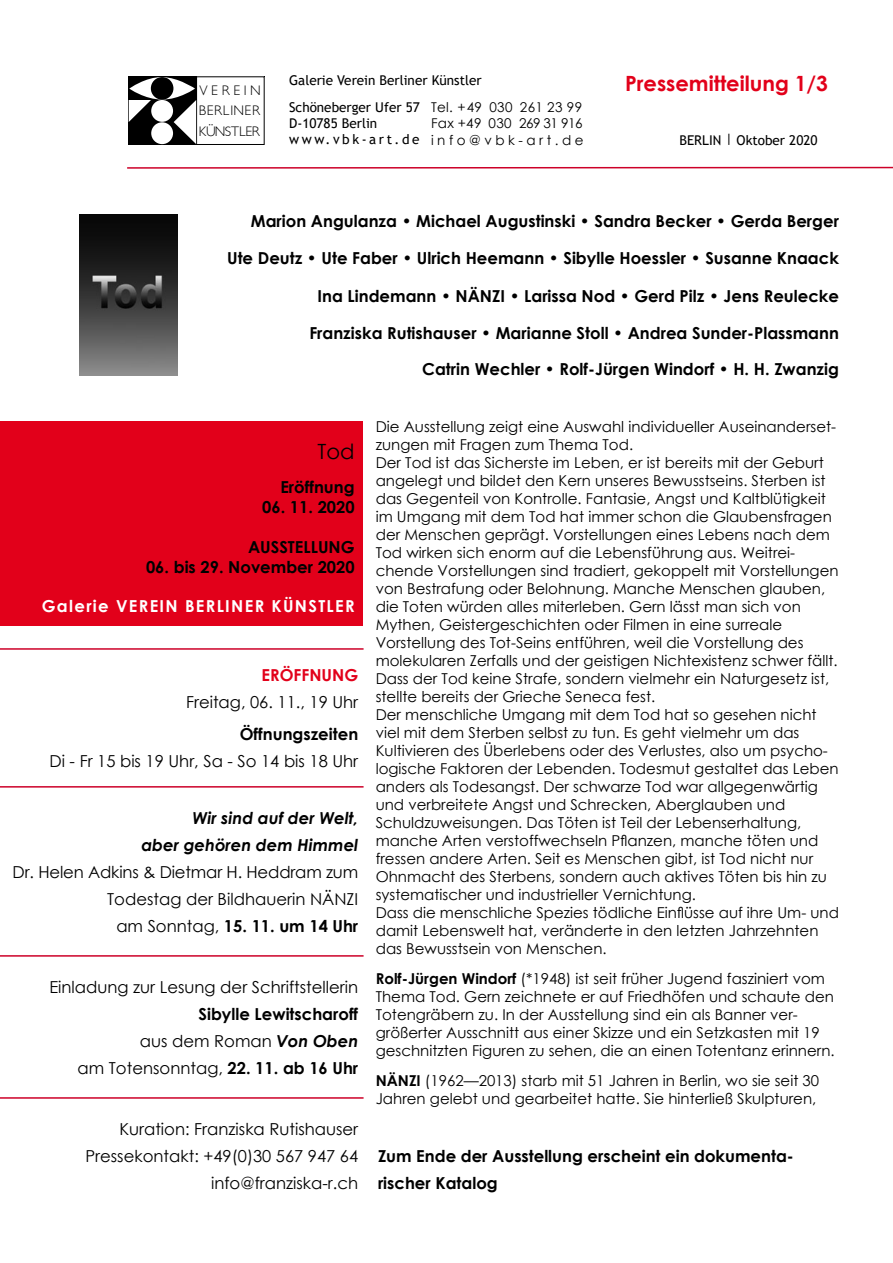
<style>
.page{position:relative;width:893px;height:1263px;background:#fff}
.page>*{position:absolute;margin:0;border:0;box-sizing:border-box;transform-origin:0 0}
.t1{font:700 21px "Century Gothic";color:#e2001a}
.t2{font:21px "Century Gothic";color:#000}
.t3{font:700 16.5px/27px "Century Gothic";color:#000;text-align:right}
.t4{font:16.5px/27px "Century Gothic";color:#000;text-align:right}
.t5{font:italic 700 16.5px/27px "Century Gothic";color:#000;text-align:right}
.t6{font:700 16.5px "Century Gothic";letter-spacing:.08em;color:#fff}
.t7{font:700 16.5px "Century Gothic";color:#e2001a}
.t8{font:15px/18px "Century Gothic";color:#000}
.t9{font:300 13.8px "Gill Sans";letter-spacing:.035em;color:#000}
.t10{font:300 13.8px "Gill Sans";letter-spacing:-.01em;color:#000}
.t11{font:13.5px/16.2px "Trebuchet MS";color:#000}
.t12{font:13.5px/16.2px "Century Gothic";letter-spacing:.025em;color:#000;text-align:justify}
.s1{font-weight:700}
.s2{font-weight:400}
.s3{font-style:italic}
</style>
<div class="page">
<hr style="left:127px;top:167px;width:766px;height:2px;background:#cd0028">
<div style="left:128px;top:76px;width:68px;height:69px;background:#000"></div>
<div style="left:151px;top:122px;width:22px;height:22px;background:#fff;border-radius:50%"></div>
<div style="left:151px;top:100px;width:22px;height:22px;background:#fff;border-radius:50%"></div>
<svg style="left:129px;top:77px;width:66px;height:23px"></svg>
<div style="left:151px;top:77px;width:22px;height:23px;background:#000;border-radius:50%"></div>
<svg style="left:174px;top:77px;width:23px;height:68px"></svg>
<svg style="left:129px;top:100px;width:22px;height:22px"></svg>
<hr style="left:0;top:648px;width:364px;height:2px;background:#cd0028">
<hr style="left:0;top:955px;width:364px;height:2px;background:#cd0028">
<hr style="left:0;top:1097px;width:364px;height:2px;background:#cd0028">
<div style="left:0;top:421px;width:362px;height:204px;background:#e2001a"></div>
<hr style="left:0;top:786px;width:364px;height:2px;background:#cd0028">
<img style="left:79px;top:214px;width:98px;height:161px">
<p class="t9" style="left:199px;top:82px;width:63px">VEREIN</p>
<p class="t9" style="left:199px;top:103px;width:63px">BERLINER</p>
<p class="t10" style="left:199px;top:124px;width:62px">KÜNSTLER</p>
<p class="t11" style="left:289px;top:72px;width:194px">Galerie Verein Berliner Künstler</p>
<p class="t11" style="left:289px;top:99px;width:132px">Schöneberger Ufer 57<br>D-10785 Berlin www.vbk-art.de</p>
<p class="t12" style="left:431px;top:99px;width:154px">Tel. +49 030 261 23 99<br>Fax +49 030 269 31 916 info@vbk-art.de</p>
<h1 class="t1" style="left:625px;top:68px;width:204px">Pressemitteilung 1/3</h1>
<p class="t11" style="left:679px;top:132px;width:140px">BERLIN | Oktober 2020</p>
<p class="t3" style="left:251px;top:206px;width:590px">Marion Angulanza • Michael Augustinski • Sandra Becker • Gerda Berger</p>
<p class="t3" style="left:227px;top:244px;width:613px">Ute Deutz • Ute Faber • Ulrich Heemann • Sibylle Hoessler • Susanne Knaack</p>
<p class="t3" style="left:318px;top:281px;width:523px">Ina Lindemann • NÄNZI • Larissa Nod • Gerd Pilz • Jens Reulecke</p>
<p class="t3" style="left:309px;top:314px;width:531px;line-height:36px">Franziska Rutishauser • Marianne Stoll • Andrea Sunder-Plassmann<br>Catrin Wechler • Rolf-Jürgen Windorf • H. H. Zwanzig</p>
<h1 class="t2" style="left:318px;top:436px;width:39px">Tod</h1>
<p class="t3" style="left:280px;top:473px;width:76px">Eröffnung</p>
<p class="t3" style="left:262px;top:493px;width:94px">06. 11. 2020</p>
<p class="t3" style="left:248px;top:532px;width:108px">AUSSTELLUNG</p>
<p class="t3" style="left:146px;top:552px;width:210px">06. bis 29. November 2020</p>
<p class="t6" style="left:42px;top:594px;width:314px">Galerie VEREIN BERLINER KÜNSTLER</p>
<p class="t7" style="left:262px;top:663px;width:98px">ERÖFFNUNG</p>
<p class="t4" style="left:186px;top:688px;width:174px">Freitag, 06. 11., 19 Uhr</p>
<p class="t3" style="left:240px;top:720px;width:120px">Öffnungszeiten</p>
<p class="t4" style="left:50px;top:747px;width:310px">Di - Fr 15 bis 19 Uhr, Sa - So 14 bis 18 Uhr</p>
<p class="t5" style="left:141px;top:803px;width:218px">Wir sind auf der Welt,<br>aber gehören dem Himmel</p>
<p class="t4" style="left:13px;top:858px;width:347px">Dr. Helen Adkins &amp; Dietmar H. Heddram zum<br>Todestag der Bildhauerin NÄNZI<br>am Sonntag, <span class="s1">15. 11. um 14 Uhr</span></p>
<p class="t4" style="left:49px;top:973px;width:310px">Einladung zur Lesung der Schriftstellerin</p>
<p class="t3" style="left:78px;top:999px;width:282px">Sibylle Lewitscharoff<br><span class="s2">aus dem Roman</span> <span class="s3">Von Oben<br></span><span class="s2">am Totensonntag,</span> 22. 11. ab 16 Uhr</p>
<p class="t4" style="left:85px;top:1115px;width:274px">Kuration: Franziska Rutishauser<br>Pressekontakt: +49(0)30 567 947 64 info@franziska-r.ch</p>
<p class="t8" style="left:376px;top:418px;width:465px">Die Ausstellung zeigt eine Auswahl individueller Auseinanderset&shy;zungen mit Fragen zum Thema Tod.<br>Der Tod ist das Sicherste im Leben, er ist bereits mit der Geburt angelegt und bildet den Kern unseres Bewusstseins. Sterben ist das Gegenteil von Kontrolle. Fantasie, Angst und Kaltblütigkeit im Umgang mit dem Tod hat immer schon die Glaubensfragen der Menschen geprägt. Vorstellungen eines Lebens nach dem Tod wirken sich enorm auf die Lebensführung aus. Weitrei&shy;chende Vorstellungen sind tradiert, gekoppelt mit Vorstellungen von Bestrafung oder Belohnung. Manche Menschen glauben, die Toten würden alles miterleben. Gern lässt man sich von Mythen, Geistergeschichten oder Filmen in eine surreale Vorstellung des Tot-Seins entführen, weil die Vorstellung des molekularen Zerfalls und der geistigen Nichtexistenz schwer fällt.<br>Dass der Tod keine Strafe, sondern vielmehr ein Naturgesetz ist, stellte bereits der Grieche Seneca fest.<br>Der menschliche Umgang mit dem Tod hat so gesehen nicht viel mit dem Sterben selbst zu tun. Es geht vielmehr um das Kultivieren des Überlebens oder des Verlustes, also um psycho&shy;logische Faktoren der Lebenden. Todesmut gestaltet das Leben anders als Todesangst. Der schwarze Tod war allgegenwärtig und verbreitete Angst und Schrecken, Aberglauben und Schuldzuweisungen. Das Töten ist Teil der Lebenserhaltung, manche Arten verstoffwechseln Pflanzen, manche töten und fressen andere Arten. Seit es Menschen gibt, ist Tod nicht nur Ohnmacht des Sterbens, sondern auch aktives Töten bis hin zu systematischer und industrieller Vernichtung.<br>Dass die menschliche Spezies tödliche Einflüsse auf ihre Um- und damit Lebenswelt hat, veränderte in den letzten Jahrzehnten das Bewusstsein von Menschen.</p>
<p class="t8" style="left:376px;top:970px;width:460px"><span class="s1">Rolf-Jürgen Windorf</span> (*1948) ist seit früher Jugend fasziniert vom Thema Tod. Gern zeichnete er auf Friedhöfen und schaute den Totengräbern zu. In der Ausstellung sind ein als Banner ver&shy;größerter Ausschnitt aus einer Skizze und ein Setzkasten mit 19 geschnitzten Figuren zu sehen, die an einen Totentanz erinnern.</p>
<p class="t8" style="left:376px;top:1072px;width:445px"><span class="s1">NÄNZI</span> (1962—2013) starb mit 51 Jahren in Berlin, wo sie seit 30<br>Jahren gelebt und gearbeitet hatte. Sie hinterließ Skulpturen,</p>
<p class="t3" style="left:378px;top:1141px;width:417px;text-align:left">Zum Ende der Ausstellung erscheint ein dokumenta&shy;rischer Katalog</p>
</div>
